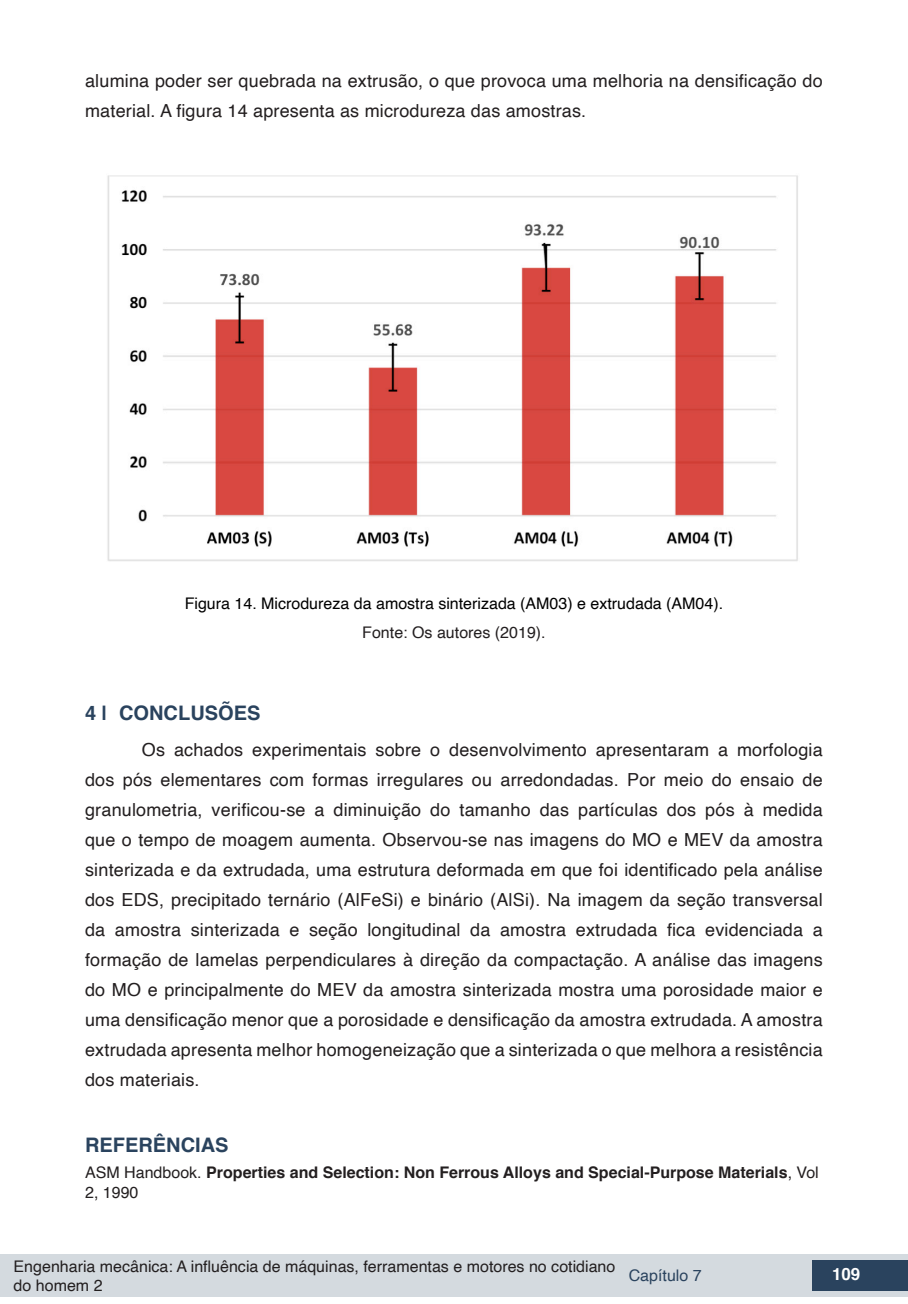
<style>
.page{position:relative;width:908px;height:1304px;background:#fff}
.page>*{position:absolute;margin:0;border:0;box-sizing:border-box;transform-origin:0 0}
.TITULOS{font:700 20px "Helvetica";color:#2a435e}
.txt{font:18px/30px "Helvetica";letter-spacing:.01em;color:#231f20}
.t1{font:700 16.8px "Helvetica";color:#fff}
.fonte_tab_gra_imag{font:16px/18.2px "Helvetica";color:#231f20}
.referencias_finais{font:700 16px/20px "Helvetica";color:#231f20}
.info_tab_graf_imag{font:16px "Helvetica";color:#000}
.t2{font:16px "Helvetica";color:#2a435e}
.s1{font-weight:400}
</style>
<div class="page">
<div style="left:0;top:1254px;width:906px;height:43px;background:#d4dadf"></div>
<div style="left:812px;top:1261px;width:95px;height:30px;background:#2a435e"></div>
<img style="left:107px;top:175px;width:691px;height:386px">
<p class="txt" style="left:85px;top:66px;width:738px">alumina poder ser quebrada na extrusão, o que provoca uma melhoria na densificação do material. A figura 14 apresenta as microdureza das amostras.</p>
<p class="info_tab_graf_imag" style="left:185px;top:591px;width:539px">Figura 14. Microdureza da amostra sinterizada (AM03) e extrudada (AM04).</p>
<p class="fonte_tab_gra_imag" style="left:362px;top:624px;width:185px">Fonte: Os autores (2019).</p>
<p class="TITULOS" style="left:85px;top:697px;width:177px">4 | CONCLUSÕES</p>
<p class="txt" style="left:85px;top:735px;width:738px;text-align:justify;text-indent:57px">Os achados experimentais sobre o desenvolvimento apresentaram a morfologia dos pós elementares com formas irregulares ou arredondadas. Por meio do ensaio de granulometria, verificou-se a diminuição do tamanho das partículas dos pós à medida que o tempo de moagem aumenta. Observou-se nas imagens do MO e MEV da amostra sinterizada e da extrudada, uma estrutura deformada em que foi identificado pela análise dos EDS, precipitado ternário (AlFeSi) e binário (AlSi). Na imagem da seção transversal da amostra sinterizada e seção longitudinal da amostra extrudada fica evidenciada a formação de lamelas perpendiculares à direção da compactação. A análise das imagens do MO e principalmente do MEV da amostra sinterizada mostra uma porosidade maior e uma densificação menor que a porosidade e densificação da amostra extrudada. A amostra extrudada apresenta melhor homogeneização que a sinterizada o que melhora a resistência dos materiais.</p>
<p class="TITULOS" style="left:85px;top:1129px;width:145px">REFERÊNCIAS</p>
<p class="referencias_finais" style="left:85px;top:1162px;width:734px"><span class="s1">ASM Handbook.</span> Properties and Selection: Non Ferrous Alloys and Special-Purpose Materials<span class="s1">, Vol<br>2, 1990</span></p>
<p class="fonte_tab_gra_imag" style="left:14px;top:1258px;width:603px">Engenharia mecânica: A influência de máquinas, ferramentas e motores no cotidiano do homem 2</p>
<p class="t2" style="left:628px;top:1263px;width:74px">Capítulo 7</p>
<p class="t1" style="left:831px;top:1261px;width:30px">109</p>
</div>
